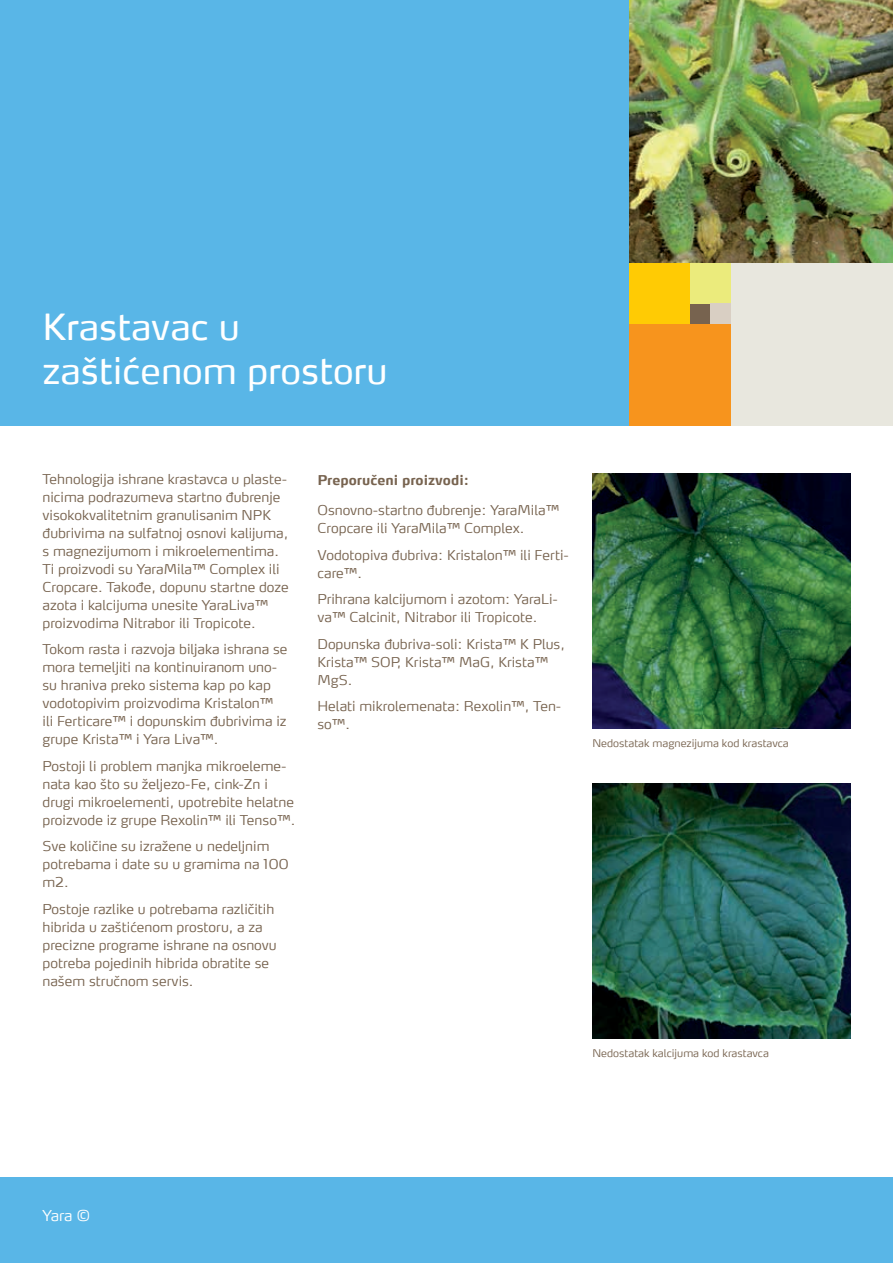
<style>
.page{position:relative;width:893px;height:1263px;background:#fff}
.page>*{position:absolute;margin:0;border:0;box-sizing:border-box;transform-origin:0 0}
.t1{font:36px/43.2px "Max CELF";color:#fff}
.t2{font:300 15px "Max CELF";color:#fff}
.t3{font:300 13.5px/18px "Max CELF";color:#77634f}
.t4{font:700 13.5px "Max CELF";color:#77634f}
.t5{font:300 10.5px "Max CELF";color:#77634f}
</style>
<div class="page">
<div style="left:0;top:0;width:640px;height:425px;background:#59b6e7"></div>
<img style="left:630px;top:0;width:263px;height:263px">
<div style="left:731px;top:263px;width:162px;height:162px;background:#e8e7de"></div>
<div style="left:690px;top:304px;width:21px;height:20px;background:#77634f"></div>
<div style="left:690px;top:263px;width:41px;height:41px;background:#ebeb7c"></div>
<div style="left:630px;top:263px;width:60px;height:61px;background:#ffcb04"></div>
<div style="left:630px;top:324px;width:101px;height:101px;background:#f7941d"></div>
<div style="left:711px;top:304px;width:20px;height:20px;background:#d9cfc3"></div>
<img style="left:592px;top:473px;width:258px;height:255px">
<img style="left:592px;top:783px;width:258px;height:256px">
<div style="left:0;top:1178px;width:893px;height:85px;background:#59b6e7"></div>
<h1 class="t1" style="left:43px;top:305px;width:347px">Krastavac u zaštićenom prostoru</h1>
<p class="t3" style="left:43px;top:469px;width:248px">Tehnologija ishrane krastavca u plaste&shy;nicima podrazumeva startno đubrenje visokokvalitetnim granulisanim NPK đubrivima na sulfatnoj osnovi kalijuma, s magnezijumom i mikroelementima.<br>Ti proizvodi su YaraMila™ Complex ili Cropcare. Takođe, dopunu startne doze azota i kalcijuma unesite YaraLiva™ proizvodima Nitrabor ili Tropicote.</p>
<p class="t3" style="left:43px;top:640px;width:247px">Tokom rasta i razvoja biljaka ishrana se mora temeljiti na kontinuiranom uno&shy;su hraniva preko sistema kap po kap vodotopivim proizvodima Kristalon™ ili Ferticare™ i dopunskim đubrivima iz grupe Krista™ i Yara Liva™.</p>
<p class="t3" style="left:43px;top:756px;width:254px">Postoji li problem manjka mikroeleme&shy;nata kao što su željezo-Fe, cink-Zn i drugi mikroelementi, upotrebite helatne proizvode iz grupe Rexolin™ ili Tenso™.</p>
<p class="t3" style="left:43px;top:837px;width:248px">Sve količine su izražene u nedeljnim potrebama i date su u gramima na 100 m2.</p>
<p class="t3" style="left:43px;top:899px;width:236px">Postoje razlike u potrebama različitih hibrida u zaštićenom prostoru, a za precizne programe ishrane na osnovu potreba pojedinih hibrida obratite se našem stručnom servis.</p>
<p class="t4" style="left:317px;top:471px;width:153px">Preporučeni proizvodi:</p>
<p class="t3" style="left:317px;top:501px;width:243px">Osnovno-startno đubrenje: YaraMila™<br>Cropcare ili YaraMila™ Complex.</p>
<p class="t3" style="left:317px;top:546px;width:253px">Vodotopiva đubriva: Kristalon™ ili Ferti&shy;care™.</p>
<p class="t3" style="left:317px;top:590px;width:242px">Prihrana kalcijumom i azotom: YaraLi&shy;va™ Calcinit, Nitrabor ili Tropicote.</p>
<p class="t3" style="left:317px;top:635px;width:249px">Dopunska đubriva-soli: Krista™ K Plus,<br>Krista™ SOP, Krista™ MaG, Krista™<br>MgS.</p>
<p class="t3" style="left:317px;top:697px;width:245px">Helati mikrolemenata: Rexolin™, Ten&shy;so™.</p>
<p class="t5" style="left:592px;top:736px;width:198px">Nedostatak magnezijuma kod krastavca</p>
<p class="t5" style="left:592px;top:1047px;width:178px">Nedostatak kalcijuma kod krastavca</p>
<p class="t2" style="left:43px;top:1207px;width:49px">Yara ©</p>
</div>
